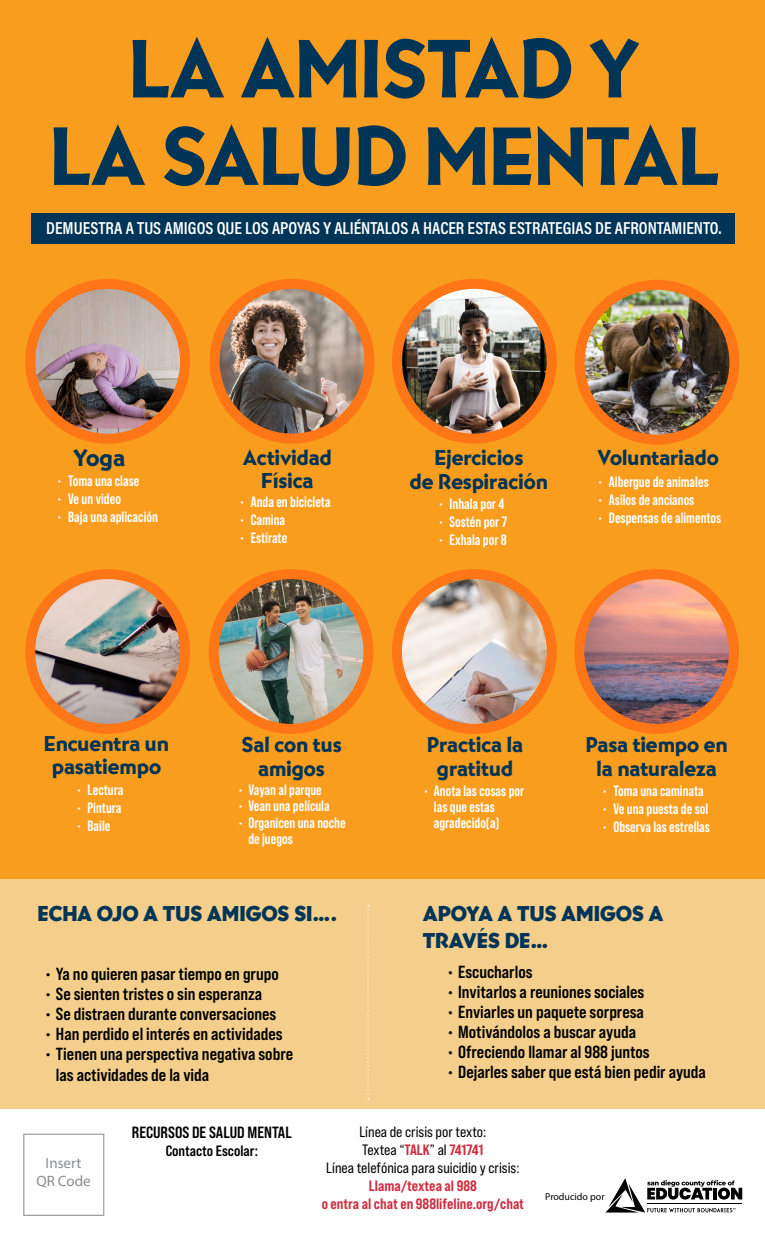
<style>
.page{position:relative;width:765px;height:1260px;background:#fff}
.page>*{position:absolute;margin:0;border:0;box-sizing:border-box;transform-origin:0 0}
.t1{font:86.25px/87.5px "Bernhard Got URW Hea";letter-spacing:-.01em;color:#003557;text-align:center}
.t2{font:25px "Bernhard Got URW Hea";color:#003557}
.t3{font:22.5px/23.8px "Bernhard Got URW Hea";color:#003557;text-align:center}
.t4{font:22.5px/27px "Bernhard Got URW Ult";color:#003557}
.t5{font:17.5px/21px "Bebas Neue Pro Sm E Bd";color:#000}
.t6{font:600 17.5px "Acumin Pro Cond";color:#fff}
.t7{font:16.25px "Bebas Neue Pro Sm E Bd";color:#000}
.t8{font:700 15px/16.2px "Bebas Neue Pro";color:#fff}
.t9{font:15px/18px "Bebas Neue Pro Sm E Rg";color:#000;text-align:center}
.t10{font:15px/18px "Bebas Neue Pro Sm E Eb";color:#cd2f43;text-align:center}
.t11{font:15px "Bebas Neue Pro Sm E Bd";color:#000}
.t12{font:15px/18px "Myriad Pro";color:#8a8c8e;text-align:center}
.t13{font:10px "Myriad Pro";color:#000}
.s1{font-family:"Bebas Neue Pro Sm E Eb";color:#cd2f43}
</style>
<div class="page">
<div style="left:0;top:872px;width:765px;height:237px;background:#f4cf8b"></div>
<div style="left:0;top:0;width:765px;height:878px;background:#f99d1f"></div>
<div style="left:31px;top:213px;width:704px;height:30px;background:#003557"></div>
<img style="left:30px;top:284px;width:155px;height:155px;border-radius:77px">
<div style="left:25px;top:279px;width:165px;height:165px;border:10px solid #ff7617;border-radius:50%"></div>
<img style="left:215px;top:284px;width:154px;height:155px;border-radius:77px">
<div style="left:210px;top:279px;width:164px;height:165px;border:10px solid #ff7617;border-radius:50%"></div>
<img style="left:397px;top:284px;width:155px;height:155px;border-radius:77px">
<div style="left:392px;top:279px;width:165px;height:165px;border:10px solid #ff7617;border-radius:50%"></div>
<img style="left:30px;top:574px;width:155px;height:155px;border-radius:77px">
<div style="left:25px;top:569px;width:165px;height:165px;border:10px solid #ff7617;border-radius:50%"></div>
<img style="left:397px;top:574px;width:155px;height:155px;border-radius:77px">
<div style="left:392px;top:569px;width:165px;height:165px;border:10px solid #ff7617;border-radius:50%"></div>
<img style="left:579px;top:574px;width:155px;height:155px;border-radius:77px">
<div style="left:574px;top:569px;width:165px;height:165px;border:10px solid #ff7617;border-radius:50%"></div>
<svg style="left:367px;top:905px;width:2px;height:194px"></svg>
<svg style="left:605px;top:1178px;width:137px;height:35px"></svg>
<div style="left:23px;top:1134px;width:81px;height:82px;background:#fff;border:1px solid #9d9fa2"></div>
<img style="left:218px;top:574px;width:145px;height:155px">
<div style="left:209px;top:569px;width:165px;height:165px;border:10px solid #ff7617;border-radius:50%"></div>
<img style="left:580px;top:285px;width:154px;height:155px;border-radius:77px">
<div style="left:575px;top:280px;width:164px;height:165px;border:10px solid #ff7617;border-radius:50%"></div>
<h1 class="t1" style="left:49px;top:28px;width:671px">LA AMISTAD Y<br>LA SALUD MENTAL</h1>
<p class="t6" style="left:46px;top:217px;width:677px">DEMUESTRA A TUS AMIGOS QUE LOS APOYAS Y ALIÉNTALOS A HACER ESTAS ESTRATEGIAS DE AFRONTAMIENTO.</p>
<h2 class="t2" style="left:73px;top:442px;width:54px">Yoga</h2>
<p class="t8" style="left:57px;top:472px;width:84px">• Toma una clase</p>
<p class="t8" style="left:57px;top:490px;width:65px">• Ve un video</p>
<p class="t8" style="left:57px;top:508px;width:102px">• Baja una aplicación</p>
<p class="t3" style="left:243px;top:448px;width:90px;line-height:22.5px">Actividad<br>Física</p>
<p class="t8" style="left:240px;top:493px;width:92px">• Anda en bicicleta</p>
<p class="t8" style="left:240px;top:511px;width:47px">• Camina</p>
<p class="t8" style="left:240px;top:529px;width:49px">• Estírate</p>
<p class="t3" style="left:410px;top:447px;width:140px">Ejercicios<br>de Respiración</p>
<p class="t8" style="left:439px;top:495px;width:67px">• Inhala por 4</p>
<p class="t8" style="left:439px;top:513px;width:70px">• Sostén por 7</p>
<p class="t8" style="left:439px;top:531px;width:69px">• Exhala por 8</p>
<p class="t3" style="left:598px;top:447px;width:123px">Voluntariado</p>
<p class="t8" style="left:598px;top:474px;width:112px">• Albergue de animales</p>
<p class="t8" style="left:598px;top:492px;width:98px">• Asilos de ancianos</p>
<p class="t8" style="left:598px;top:510px;width:125px">• Despensas de alimentos</p>
<p class="t3" style="left:44px;top:732px;width:127px">Encuentra un pasatiempo</p>
<p class="t8" style="left:77px;top:782px;width:48px">• Lectura</p>
<p class="t8" style="left:77px;top:800px;width:46px">• Pintura</p>
<p class="t8" style="left:77px;top:818px;width:35px">• Baile</p>
<p class="t3" style="left:242px;top:733px;width:102px">Sal con tus amigos</p>
<p class="t8" style="left:238px;top:782px;width:85px">• Vayan al parque</p>
<p class="t8" style="left:238px;top:798px;width:93px">• Vean una película</p>
<p class="t8" style="left:248px;top:814px;width:99px;text-indent:-10px">• Organicen una noche de juegos</p>
<p class="t4" style="left:38px;top:901px;width:301px">ECHA OJO A TUS AMIGOS SI….</p>
<p class="t5" style="left:45px;top:963px;width:235px">• Ya no quieren pasar tiempo en grupo</p>
<p class="t5" style="left:45px;top:983px;width:218px">• Se sienten tristes o sin esperanza</p>
<p class="t5" style="left:45px;top:1003px;width:233px">• Se distraen durante conversaciones</p>
<p class="t5" style="left:45px;top:1023px;width:239px">• Han perdido el interés en actividades</p>
<p class="t5" style="left:56px;top:1043px;width:239px;text-indent:-11px">• Tienen una perspectiva negativa sobre las actividades de la vida</p>
<p class="t3" style="left:427px;top:733px;width:98px">Practica la gratitud</p>
<p class="t3" style="left:586px;top:733px;width:144px">Pasa tiempo en la naturaleza</p>
<p class="t8" style="left:603px;top:782px;width:103px">• Toma una caminata</p>
<p class="t8" style="left:603px;top:800px;width:107px">• Ve una puesta de sol</p>
<p class="t8" style="left:603px;top:818px;width:109px">• Observa las estrellas</p>
<p class="t8" style="left:434px;top:782px;width:92px;text-indent:-10px">• Anota las cosas por las que estas agradecido(a)</p>
<p class="t4" style="left:423px;top:901px;width:242px">APOYA A TUS AMIGOS A<br>TRAVÉS DE…</p>
<p class="t5" style="left:447px;top:961px;width:87px">• Escucharlos</p>
<p class="t5" style="left:447px;top:981px;width:198px">• Invitarlos a reuniones sociales</p>
<p class="t5" style="left:447px;top:1001px;width:198px">• Enviarles un paquete sorpresa</p>
<p class="t5" style="left:447px;top:1021px;width:190px">• Motivándolos a buscar ayuda</p>
<p class="t5" style="left:447px;top:1041px;width:204px">• Ofreciendo llamar al 988 juntos</p>
<p class="t5" style="left:447px;top:1061px;width:260px">• Dejarles saber que está bien pedir ayuda</p>
<p class="t12" style="left:36px;top:1153px;width:56px">Insert<br>QR Code</p>
<p class="t7" style="left:132px;top:1123px;width:161px">RECURSOS DE SALUD MENTAL</p>
<p class="t11" style="left:166px;top:1142px;width:94px">Contacto Escolar:</p>
<p class="t9" style="left:326px;top:1123px;width:195px">Línea de crisis por texto:<br>Textea “<span class="s1">TALK</span>” al <span class="s1">741741<br></span>Línea telefónica para suicidio y crisis:</p>
<p class="t10" style="left:322px;top:1176px;width:204px">Llama/textea al 988<br>o entra al chat en 988lifeline.org/chat</p>
<p class="t13" style="left:545px;top:1190px;width:61px">Producido por</p>
</div>
